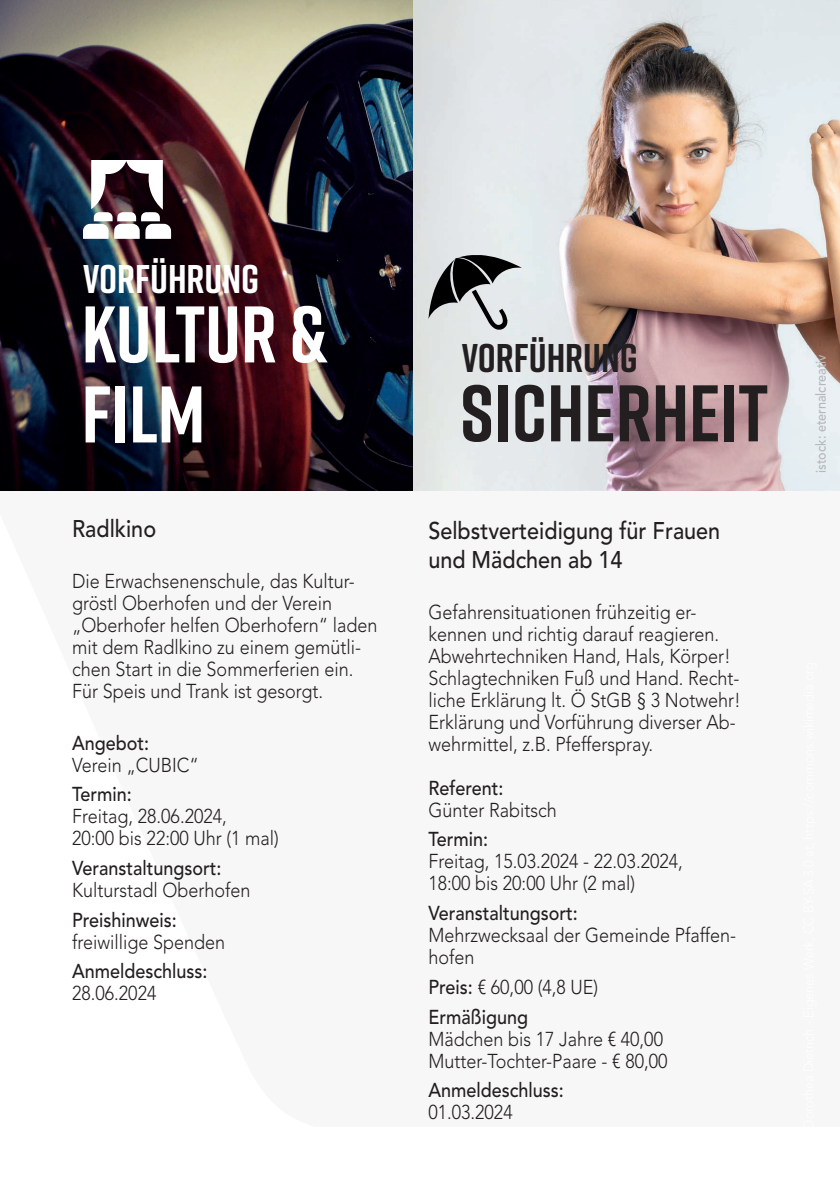
<style>
.page{position:relative;width:840px;height:1191px;background:#fff}
.page>*{position:absolute;margin:0;border:0;box-sizing:border-box;transform-origin:0 0}
.t1{font:700 80px/80px "Rift";color:#fff}
.t2{font:700 80px "Rift";color:#231f20}
.t3{font:700 40px "Rift";color:#fff}
.t4{font:700 40px "Rift";color:#231f20}
.t5{font:500 24px/28.8px "Avenir LT Std";color:#231f20;scale:.9 1}
.t6{font:300 20px/22px "Avenir LT Std";color:#231f20;scale:.9 1}
.t7{font:500 20px/29.6px "Avenir LT Std";color:#231f20;scale:.9 1}
.t8{font:500 14px "Avenir LT Std";color:#b6b7bb;scale:.9 1}
.s1{font-weight:300}
</style>
<div class="page">
<img style="left:0;top:0;width:413px;height:490px">
<img style="left:83px;top:160px;width:88px;height:79px">
<img style="left:413px;top:0;width:426px;height:490px">
<svg style="left:428px;top:255px;width:93px;height:75px;background:#929596"></svg>
<h2 class="t3" style="left:83px;top:251px;width:178px">VORFÜHRUNG</h2>
<h1 class="t1" style="left:82px;top:293px;width:247px">KULTUR &amp;<br>FILM</h1>
<p class="t5" style="left:72px;top:515px;width:95px">Radlkino</p>
<p class="t6" style="left:72px;top:570px;width:341px">Die Erwachsenenschule, das Kultur&shy;gröstl Oberhofen und der Verein „Oberhofer helfen Oberhofern“ laden mit dem Radlkino zu einem gemütli&shy;chen Start in die Sommerferien ein.<br>Für Speis und Trank ist gesorgt.</p>
<p class="t7" style="left:72px;top:728px;width:87px">Angebot:</p>
<p class="t6" style="left:72px;top:754px;width:142px">Verein „CUBIC“</p>
<p class="t7" style="left:72px;top:780px;width:68px">Termin:</p>
<p class="t6" style="left:72px;top:805px;width:231px">Freitag, 28.06.2024,<br>20:00 bis 22:00 Uhr (1 mal)</p>
<p class="t7" style="left:72px;top:853px;width:167px">Veranstaltungsort:</p>
<p class="t6" style="left:72px;top:879px;width:200px">Kulturstadl Oberhofen</p>
<p class="t7" style="left:72px;top:905px;width:118px">Preishinweis:</p>
<p class="t6" style="left:72px;top:931px;width:171px">freiwillige Spenden</p>
<p class="t7" style="left:72px;top:957px;width:152px">Anmeldeschluss:</p>
<p class="t6" style="left:72px;top:982px;width:95px">28.06.2024</p>
<h2 class="t4" style="left:461px;top:329px;width:178px">VORFÜHRUNG</h2>
<h1 class="t2" style="left:460px;top:356px;width:309px">SICHERHEIT</h1>
<p class="t5" style="left:428px;top:517px;width:325px">Selbstverteidigung für Frauen und Mädchen ab 14</p>
<p class="t6" style="left:428px;top:601px;width:348px">Gefahrensituationen frühzeitig er&shy;kennen und richtig darauf reagieren.<br>Abwehrtechniken Hand, Hals, Körper!<br>Schlagtechniken Fuß und Hand. Recht&shy;liche Erklärung lt. Ö StGB § 3 Notwehr!<br>Erklärung und Vorführung diverser Ab&shy;wehrmittel, z.B. Pfefferspray.</p>
<p class="t7" style="left:428px;top:773px;width:85px">Referent:</p>
<p class="t6" style="left:428px;top:799px;width:144px">Günter Rabitsch</p>
<p class="t7" style="left:428px;top:825px;width:68px">Termin:</p>
<p class="t6" style="left:428px;top:850px;width:284px">Freitag, 15.03.2024 - 22.03.2024,<br>18:00 bis 20:00 Uhr (2 mal)</p>
<p class="t7" style="left:428px;top:898px;width:167px">Veranstaltungsort:</p>
<p class="t6" style="left:428px;top:924px;width:343px">Mehrzwecksaal der Gemeinde Pfaffen&shy;hofen</p>
<p class="t7" style="left:428px;top:972px;width:190px">Preis: <span class="s1">€ 60,00 (4,8 UE)<br></span>Ermäßigung</p>
<p class="t6" style="left:428px;top:1027px;width:267px">Mädchen bis 17 Jahre € 40,00<br>Mutter-Tochter-Paare - € 80,00</p>
<p class="t7" style="left:428px;top:1075px;width:152px">Anmeldeschluss:</p>
<p class="t6" style="left:428px;top:1101px;width:95px">01.03.2024</p>
<p class="t8" style="left:812px;top:473px;width:133px;rotate:-90deg">istock: eternalcreativ</p>
</div>
